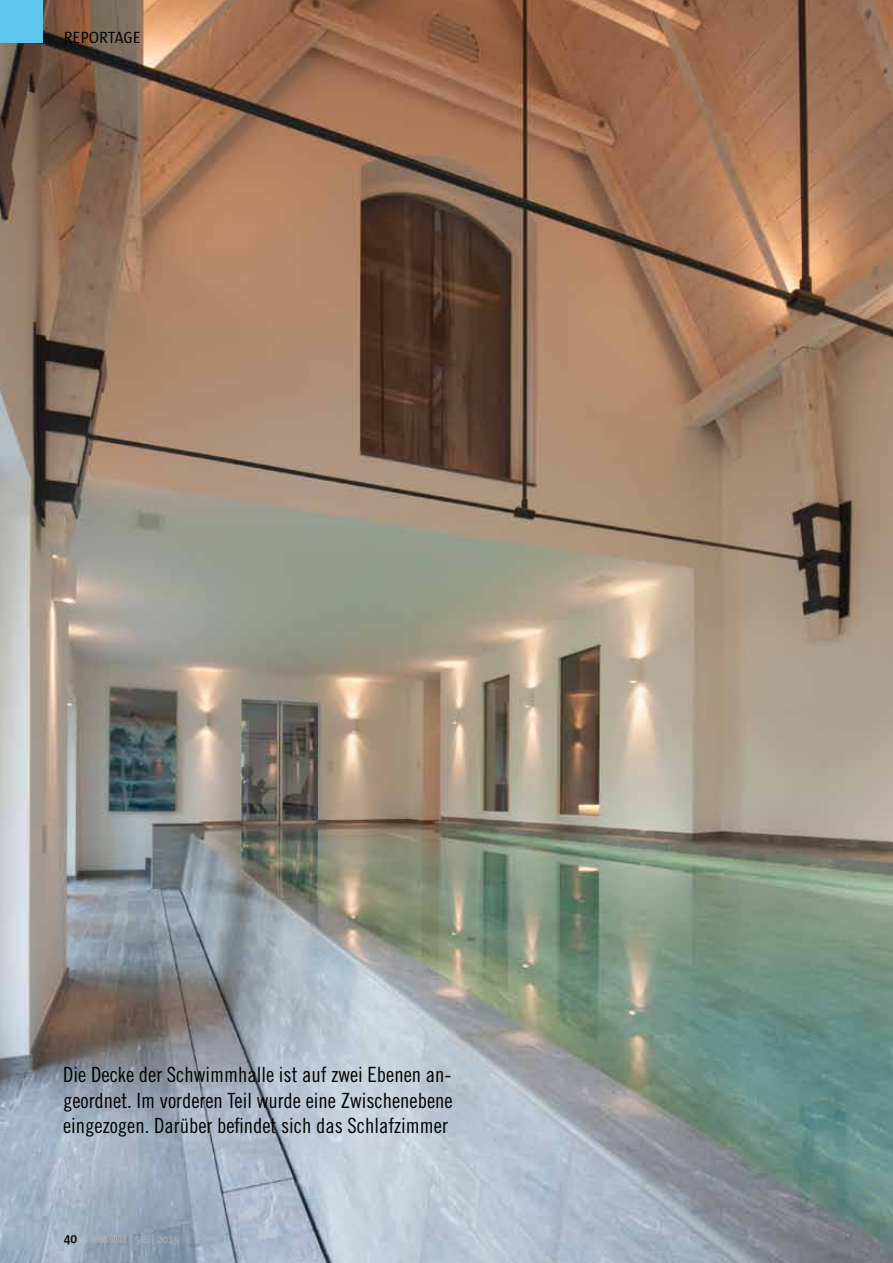
<style>
.page{position:relative;width:893px;height:1263px;background:#fff}
.page>*{position:absolute;margin:0;border:0;box-sizing:border-box;transform-origin:0 0}
.t1{font:21px/25.2px "Trade Gothic Cond Eighteen";color:#000;text-align:justify}
.t2{font:16.5px "Sun";color:#000}
.t3{font:600 13.5px "Sun";color:#000}
.t4{font:11.25px "Sun";color:#b1b3b4}
</style>
<div class="page">
<img style="left:0;top:0;width:893px;height:1263px">
<svg style="left:92px;top:1233px;width:34px;height:11px"></svg>
<div style="left:0;top:0;width:43px;height:43px;background:#5ec5ed"></div>
<p class="t2" style="left:64px;top:28px;width:78px">REPORTAGE</p>
<p class="t1" style="left:63px;top:1062px;width:391px">Die Decke der Schwimmhalle ist auf zwei Ebenen an&shy;geordnet. Im vorderen Teil wurde eine Zwischenebene eingezogen. Darüber befindet sich das Schlafzimmer</p>
<p class="t3" style="left:64px;top:1231px;width:15px">40</p>
<p class="t4" style="left:135px;top:1233px;width:46px">5-6 | 2015</p>
</div>
